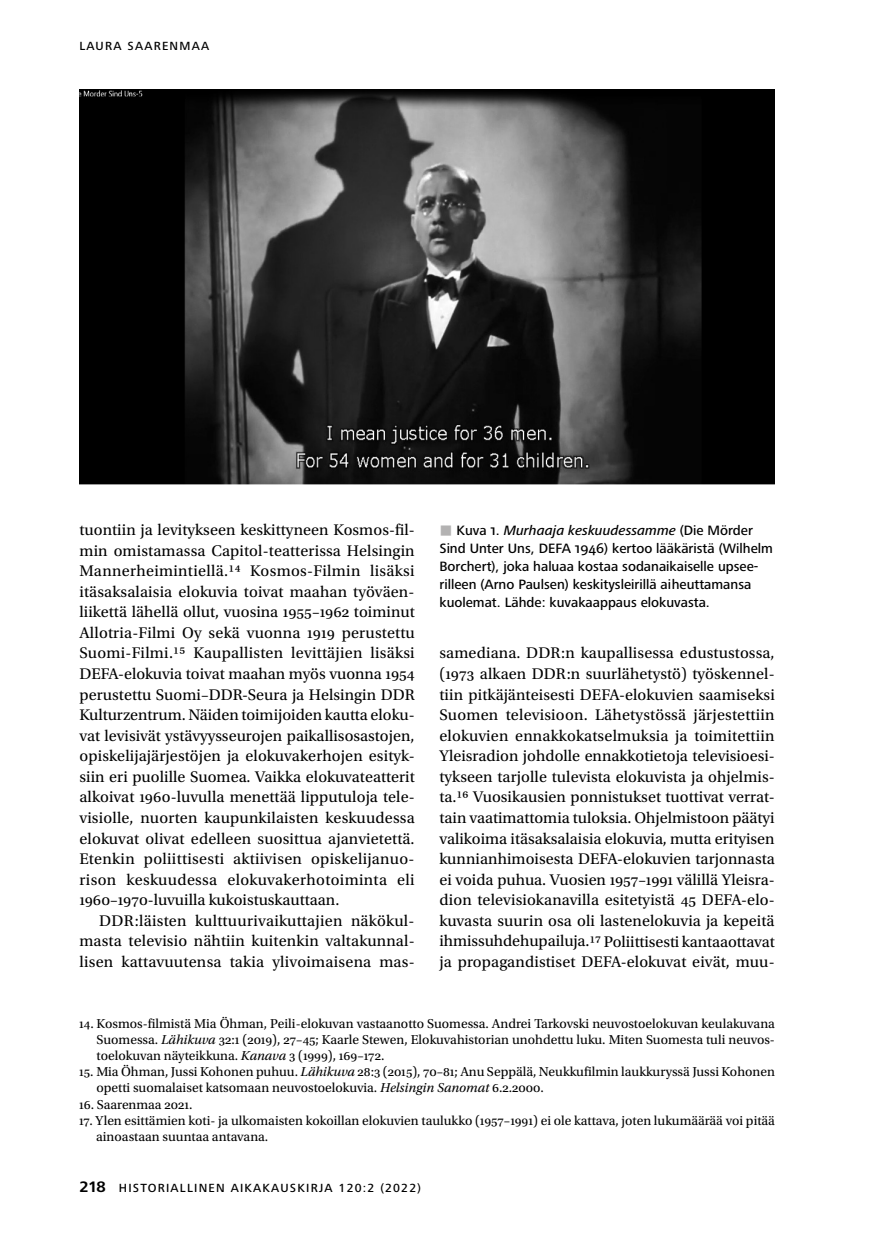
<style>
.page{position:relative;width:874px;height:1241px;background:#fff}
.page>*{position:absolute;margin:0;border:0;box-sizing:border-box;transform-origin:0 0}
.t1{font:16.1px/20.5px "Utopia Std";letter-spacing:.01em;color:#000;text-align:justify}
.t2{font:500 14px/17.8px "Frutiger Next Pro";color:#000}
.t3{font:13.65px/16.3px "Utopia Std";color:#000}
.t4{font:500 12.25px "Frutiger Next Pro";letter-spacing:.1em;color:#000}
.s1{font-size:16.62px}
.s2{color:#b3b2b2}
.s3{font-style:italic}
.s4{font-weight:700;font-size:15.75px}
</style>
<div class="page">
<img style="left:79px;top:90px;width:695px;height:394px">
<p class="t4" style="left:79px;top:39px;width:131px">LAURA SAARENMAA</p>
<p class="t1" style="left:79px;top:519px;width:337px">tuontiin ja levitykseen keskittyneen Kosmos-fil&shy;min omistamassa Capitol-teatterissa Helsingin Mannerheimintiellä.<span class="s1">14</span> Kosmos-Filmin lisäksi itäsaksalaisia elokuvia toivat maahan työväen&shy;liikettä lähellä ollut, vuosina 1955–1962 toiminut Allotria-Filmi Oy sekä vuonna 1919 perustettu Suomi-Filmi.<span class="s1">15</span> Kaupallisten levittäjien lisäksi DEFA-elokuvia toivat maahan myös vuonna 1954 perustettu Suomi–DDR-Seura ja Helsingin DDR Kulturzentrum. Näiden toimijoiden kautta eloku&shy;vat levisivät ystävyysseurojen paikallisosastojen, opiskelijajärjestöjen ja elokuvakerhojen esityk&shy;siin eri puolille Suomea. Vaikka elokuvateatterit alkoivat 1960-luvulla menettää lipputuloja tele&shy;visiolle, nuorten kaupunkilaisten keskuudessa elokuvat olivat edelleen suosittua ajanvietettä.<br>Etenkin poliittisesti aktiivisen opiskelijanuo&shy;rison keskuudessa elokuvakerhotoiminta eli 1960–1970-luvuilla kukoistuskauttaan.</p>
<p class="t1" style="left:79px;top:910px;width:336px;text-indent:20px">DDR:läisten kulttuurivaikuttajien näkökul&shy;masta televisio nähtiin kuitenkin valtakunnal&shy;lisen kattavuutensa takia ylivoimaisena mas-</p>
<p class="t2" style="left:439px;top:521px;width:335px"><span class="s2">■</span> Kuva 1. <span class="s3">Murhaaja keskuudessamme</span> (Die Mörder Sind Unter Uns, DEFA 1946) kertoo lääkäristä (Wilhelm Borchert), joka haluaa kostaa sodanaikaiselle upsee&shy;rilleen (Arno Paulsen) keskitysleirillä aiheuttamansa kuolemat. Lähde: kuvakaappaus elokuvasta.</p>
<p class="t1" style="left:439px;top:643px;width:337px">samediana. DDR:n kaupallisessa edustustossa, (1973 alkaen DDR:n suurlähetystö) työskennel&shy;tiin pitkäjänteisesti DEFA-elokuvien saamiseksi Suomen televisioon. Lähetystössä järjestettiin elokuvien ennakkokatselmuksia ja toimitettiin Yleisradion johdolle ennakkotietoja televisioesi&shy;tykseen tarjolle tulevista elokuvista ja ohjelmis&shy;ta.<span class="s1">16</span> Vuosikausien ponnistukset tuottivat verrat&shy;tain vaatimattomia tuloksia. Ohjelmistoon päätyi valikoima itäsaksalaisia elokuvia, mutta erityisen kunnianhimoisesta DEFA-elokuvien tarjonnasta ei voida puhua. Vuosien 1957–1991 välillä Yleisra&shy;dion televisiokanavilla esitetyistä 45 DEFA-elo&shy;kuvasta suurin osa oli lastenelokuvia ja kepeitä ihmissuhdehupailuja.<span class="s1">17</span> Poliittisesti kantaaottavat ja propagandistiset DEFA-elokuvat eivät, muu-</p>
<p class="t3" style="left:96px;top:1014px;width:679px;text-align:justify;text-indent:-17px">14. Kosmos-filmistä Mia Öhman, Peili-elokuvan vastaanotto Suomessa. Andrei Tarkovski neuvostoelokuvan keulakuvana Suomessa. <span class="s3">Lähikuva</span> 32:1 (2019), 27–45; Kaarle Stewen, Elokuvahistorian unohdettu luku. Miten Suomesta tuli neuvos&shy;toelokuvan näyteikkuna. <span class="s3">Kanava</span> 3 (1999), 169–172.</p>
<p class="t3" style="left:96px;top:1063px;width:679px;text-indent:-17px">15. Mia Öhman, Jussi Kohonen puhuu. <span class="s3">Lähikuva</span> 28:3 (2015), 70–81; Anu Seppälä, Neukkufilmin laukkuryssä Jussi Kohonen opetti suomalaiset katsomaan neuvostoelokuvia. <span class="s3">Helsingin Sanomat</span> 6.2.2000.</p>
<p class="t3" style="left:79px;top:1095px;width:115px">16. Saarenmaa 2021.</p>
<p class="t3" style="left:96px;top:1112px;width:680px;text-indent:-17px">17. Ylen esittämien koti- ja ulkomaisten kokoillan elokuvien taulukko (1957–1991) ei ole kattava, joten lukumäärää voi pitää ainoastaan suuntaa antavana.</p>
<p class="t4" style="left:79px;top:1180px;width:343px"><span class="s4">218</span> HISTORIALLINEN AIKAKAUSKIRJA 120:2 (2022)</p>
</div>
